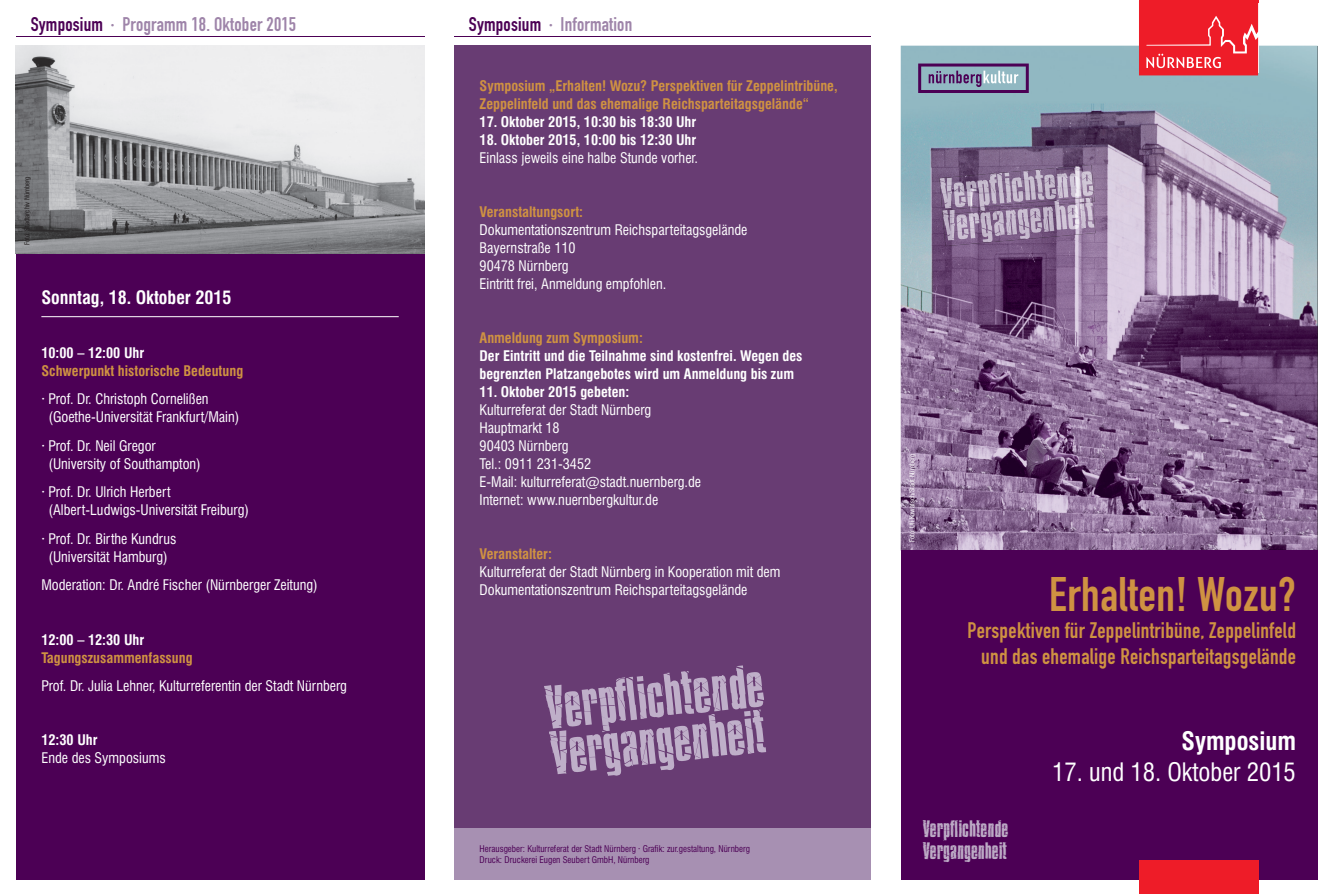
<style>
.page{position:relative;width:1332px;height:894px;background:#fff}
.page>*{position:absolute;margin:0;border:0;box-sizing:border-box;transform-origin:0 0}
.t1{font:52.95px/45.8px "Bison PR";color:#bfafc9}
.t2{font:47.7px "DIN Engschrift Alternate";letter-spacing:.01em;color:#cf9242}
.t3{font:condensed 24.75px "Swiss 721 BT";color:#fff}
.t4{font:700 condensed 24.75px "Swiss 721 BT";color:#fff}
.t5{font:22.2px/25.7px "DIN Engschrift Alternate";letter-spacing:.01em;color:#cf9242;text-align:right}
.t6{font:20.7px/21px "Bison PR";color:#bcaac5}
.t7{font:19.5px "DIN Engschrift Alternate";letter-spacing:.01em;color:#9e84a9}
.t8{font:700 condensed 18px "Swiss 721 BT";color:#fff}
.t9{font:condensed 14.25px/18px "Swiss 721 BT";color:#fff}
.t10{font:700 condensed 14.25px/18px "Swiss 721 BT";color:#fff}
.t11{font:700 condensed 14.25px/18px "Swiss 721 BT";color:#cf9242}
.t12{font:condensed 9px/11.2px "Swiss 721 BT";color:#4c0055}
.t13{font:condensed 6.75px "Swiss 721 BT";color:#fff}
.t14{font:condensed 6.75px "Swiss 721 BT";color:#231f20}
.s1{color:#4c0055}
</style>
<div class="page">
<img style="left:900px;top:46px;width:417px;height:504px">
<div style="left:1138px;top:0;width:119px;height:5px;background:#ee1c28"></div>
<svg style="left:1138px;top:1px;width:119px;height:74px;background:#ef2f3a"></svg>
<svg style="left:918px;top:63px;width:110px;height:30px;background:#8080a2"></svg>
<img style="left:939px;top:165px;width:155px;height:50px">
<img style="left:942px;top:202px;width:153px;height:44px">
<img style="left:942px;top:197px;width:150px;height:18px">
<div style="left:900px;top:550px;width:417px;height:329px;background:#4c0055"></div>
<div style="left:1138px;top:860px;width:119px;height:33px;background:#ee1c28"></div>
<div style="left:454px;top:46px;width:416px;height:833px;background:#683c73"></div>
<hr style="left:454px;top:36px;width:416px;height:1px;background:#4c0055">
<div style="left:454px;top:827px;width:416px;height:52px;background:#a790b2"></div>
<svg style="left:549px;top:709px;width:212px;height:29px"></svg>
<div style="left:16px;top:46px;width:408px;height:833px;background:#4c0055"></div>
<hr style="left:16px;top:36px;width:408px;height:1px;background:#4c0055">
<hr style="left:41px;top:316px;width:358px;height:1px;background:#fff">
<img style="left:16px;top:46px;width:408px;height:207px">
<h3 class="t7" style="left:31px;top:12px;width:267px"><span class="s1">Symposium</span> · Programm 18. Oktober 2015</h3>
<p class="t14" style="left:23px;top:245px;width:70px;rotate:-90deg">Foto: Stadtarchiv Nürnberg</p>
<p class="t8" style="left:41px;top:286px;width:192px">Sonntag, 18. Oktober 2015</p>
<p class="t10" style="left:41px;top:343px;width:104px">10:00 – 12:00 Uhr</p>
<p class="t11" style="left:41px;top:361px;width:203px">Schwerpunkt historische Bedeutung</p>
<p class="t9" style="left:48px;top:390px;width:192px;text-indent:-7px">· Prof. Dr. Christoph Cornelißen (Goethe-Universität Frankfurt/Main)</p>
<p class="t9" style="left:48px;top:436px;width:154px;text-indent:-7px">· Prof. Dr. Neil Gregor (University of Southampton)</p>
<p class="t9" style="left:48px;top:483px;width:202px;text-indent:-7px">· Prof. Dr. Ulrich Herbert (Albert-Ludwigs-Universität Freiburg)</p>
<p class="t9" style="left:41px;top:529px;width:137px;text-align:center">· Prof. Dr. Birthe Kundrus (Universität Hamburg)</p>
<p class="t9" style="left:41px;top:576px;width:278px">Moderation: Dr. André Fischer (Nürnberger Zeitung)</p>
<p class="t10" style="left:41px;top:630px;width:104px">12:00 – 12:30 Uhr</p>
<p class="t11" style="left:41px;top:648px;width:153px">Tagungszusammenfassung</p>
<p class="t9" style="left:41px;top:676px;width:307px">Prof. Dr. Julia Lehner, Kulturreferentin der Stadt Nürnberg</p>
<p class="t10" style="left:41px;top:730px;width:58px">12:30 Uhr</p>
<p class="t9" style="left:41px;top:748px;width:126px">Ende des Symposiums</p>
<h3 class="t7" style="left:469px;top:12px;width:165px"><span class="s1">Symposium</span> · Information</h3>
<p class="t11" style="left:479px;top:77px;width:359px">Symposium „Erhalten! Wozu? Perspektiven für Zeppelintribüne,<br>Zeppelinfeld und das ehemalige Reichsparteitagsgelände“</p>
<p class="t10" style="left:479px;top:113px;width:218px">17. Oktober 2015, 10:30 bis 18:30 Uhr</p>
<p class="t10" style="left:479px;top:131px;width:218px">18. Oktober 2015, 10:00 bis 12:30 Uhr</p>
<p class="t9" style="left:479px;top:149px;width:220px">Einlass jeweils eine halbe Stunde vorher.</p>
<p class="t11" style="left:479px;top:203px;width:105px">Veranstaltungsort:</p>
<p class="t9" style="left:479px;top:221px;width:269px">Dokumentationszentrum Reichsparteitagsgelände<br>Bayernstraße 110<br>90478 Nürnberg<br>Eintritt frei, Anmeldung empfohlen.</p>
<p class="t11" style="left:479px;top:329px;width:165px">Anmeldung zum Symposium:</p>
<p class="t10" style="left:479px;top:347px;width:324px">Der Eintritt und die Teilnahme sind kostenfrei. Wegen des begrenzten Platzangebotes wird um Anmeldung bis zum</p>
<p class="t10" style="left:479px;top:383px;width:151px">11. Oktober 2015 gebeten:</p>
<p class="t9" style="left:479px;top:401px;width:223px">Kulturreferat der Stadt Nürnberg<br>Hauptmarkt 18<br>90403 Nürnberg<br>Tel.: 0911 231-3452<br>E-Mail: kulturreferat@stadt.nuernberg.de<br>Internet: www.nuernbergkultur.de</p>
<p class="t11" style="left:479px;top:545px;width:74px">Veranstalter:</p>
<p class="t9" style="left:479px;top:563px;width:302px">Kulturreferat der Stadt Nürnberg in Kooperation mit dem<br>Dokumentationszentrum Reichsparteitagsgelände</p>
<h1 class="t1" style="left:543px;top:689px;width:220px;rotate:-6deg">Verpflichtende<br>Vergangenheit</h1>
<p class="t12" style="left:479px;top:842px;width:272px">Herausgeber: Kulturreferat der Stadt Nürnberg · Grafik: zur.gestaltung, Nürnberg<br>Druck: Druckerei Eugen Seubert GmbH, Nürnberg</p>
<p class="t13" style="left:907px;top:541px;width:90px;rotate:-90deg">Foto: Uli Kowatsch/Stadt Nürnberg</p>
<h2 class="t2" style="left:1049px;top:565px;width:248px">Erhalten! Wozu?</h2>
<h3 class="t5" style="left:967px;top:617px;width:330px">Perspektiven für Zeppelintribüne, Zeppelinfeld und das ehemalige Reichsparteitagsgelände</h3>
<h3 class="t4" style="left:1181px;top:726px;width:116px">Symposium</h3>
<h3 class="t3" style="left:1052px;top:756px;width:245px">17. und 18. Oktober 2015</h3>
<h3 class="t6" style="left:922px;top:820px;width:87px">Verpflichtende<br>Vergangenheit</h3>
</div>
